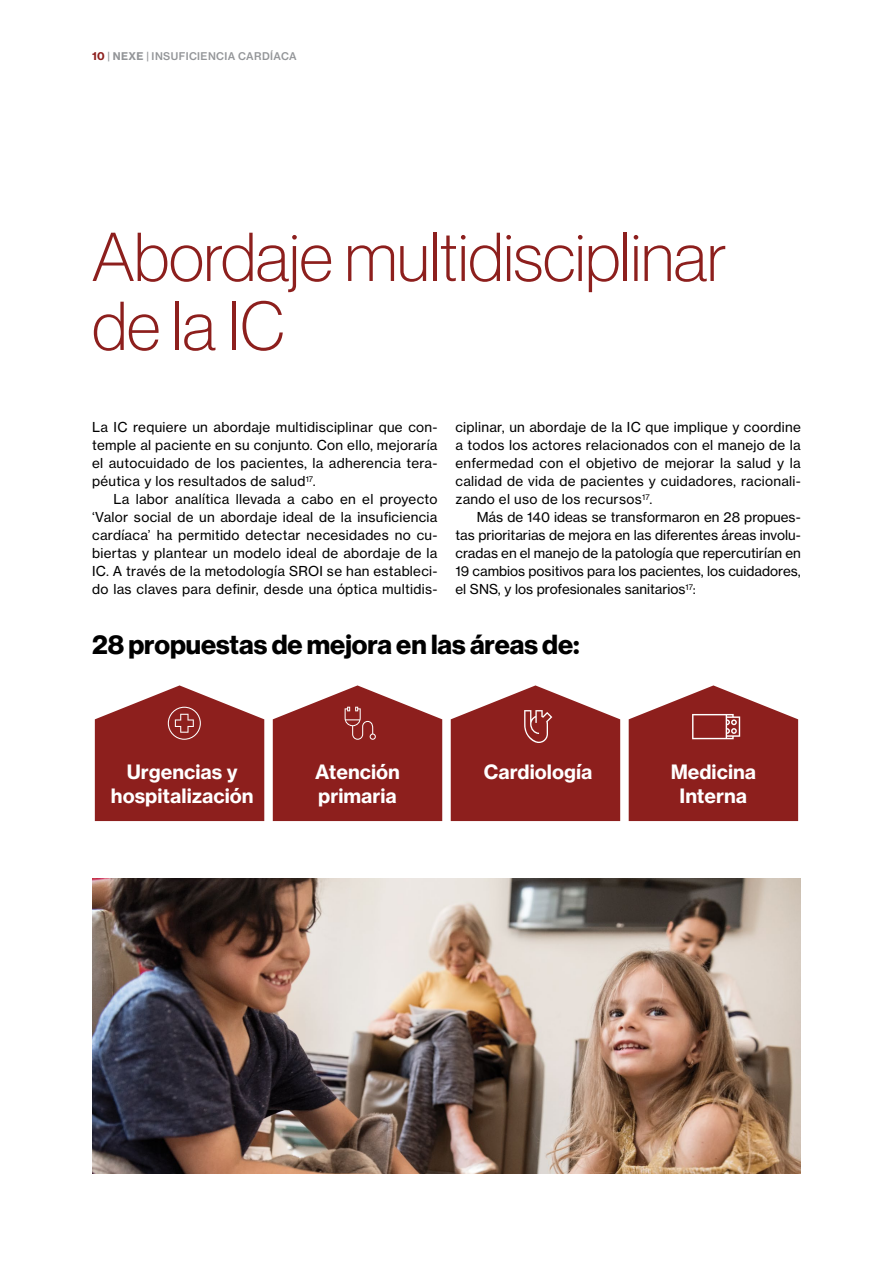
<style>
.page{position:relative;width:893px;height:1263px;background:#fff}
.page>*{position:absolute;margin:0;border:0;box-sizing:border-box;transform-origin:0 0}
.t1{font:100 67.5px/69px "Volta Modern Display 35";color:#8d1f1d}
.t2{font:700 27px "Volta Modern Display 75";color:#000}
.t3{font:700 19.5px/23.4px "Volta Modern Text 75";color:#fff;text-align:center}
.t4{font:13.5px/18px "Volta Modern Text 55 Roman";letter-spacing:.02em;color:#000;text-align:justify}
.t5{font:500 10.5px "Volta Modern Text 65";letter-spacing:.035em;color:#939598}
.s1{font-family:"Volta Modern Text 75";font-weight:700;color:#8d1f1d}
.s2{font-family:"Volta Modern Text 75";font-weight:700}
</style>
<div class="page">
<svg style="left:95px;top:685px;width:169px;height:136px;background:#9c3d3b"></svg>
<svg style="left:273px;top:685px;width:169px;height:136px;background:#9c3d3b"></svg>
<svg style="left:451px;top:685px;width:169px;height:136px;background:#9c3d3b"></svg>
<svg style="left:629px;top:685px;width:169px;height:136px;background:#9d3e3c"></svg>
<img style="left:92px;top:878px;width:709px;height:296px">
<p class="t5" style="left:92px;top:50px;width:206px"><span class="s1">10</span> | <span class="s2">nexe</span> | INSUFICIENCIA CARDÍACA</p>
<h1 class="t1" style="left:92px;top:222px;width:636px">Abordaje multidisciplinar de la IC</h1>
<p class="t4" style="left:92px;top:418px;width:347px">La IC requiere un abordaje multidisciplinar que con&shy;temple al paciente en su conjunto. Con ello, mejoraría el autocuidado de los pacientes, la adherencia tera&shy;péutica y los resultados de salud<sup>17</sup>.</p>
<p class="t4" style="left:92px;top:490px;width:347px;text-indent:21px">La labor analítica llevada a cabo en el proyecto ‘Valor social de un abordaje ideal de la insuficiencia cardíaca’ ha permitido detectar necesidades no cu&shy;biertas y plantear un modelo ideal de abordaje de la IC. A través de la metodología SROI se han estableci&shy;do las claves para definir, desde una óptica multidis-</p>
<p class="t4" style="left:455px;top:418px;width:347px">ciplinar, un abordaje de la IC que implique y coordine a todos los actores relacionados con el manejo de la enfermedad con el objetivo de mejorar la salud y la calidad de vida de pacientes y cuidadores, racionali&shy;zando el uso de los recursos<sup>17</sup>.</p>
<p class="t4" style="left:455px;top:508px;width:347px;text-indent:21px">Más de 140 ideas se transformaron en 28 propues&shy;tas prioritarias de mejora en las diferentes áreas involu&shy;cradas en el manejo de la patología que repercutirían en 19 cambios positivos para los pacientes, los cuidadores, el SNS, y los profesionales sanitarios<sup>17</sup>:</p>
<h2 class="t2" style="left:92px;top:629px;width:489px">28 propuestas de mejora en las áreas de:</h2>
<h3 class="t3" style="left:111px;top:760px;width:144px">Urgencias y hospitalización</h3>
<h3 class="t3" style="left:315px;top:760px;width:86px;text-align:left">Atención primaria</h3>
<h3 class="t3" style="left:484px;top:760px;width:110px">Cardiología</h3>
<h3 class="t3" style="left:671px;top:760px;width:87px">Medicina<br>Interna</h3>
</div>
